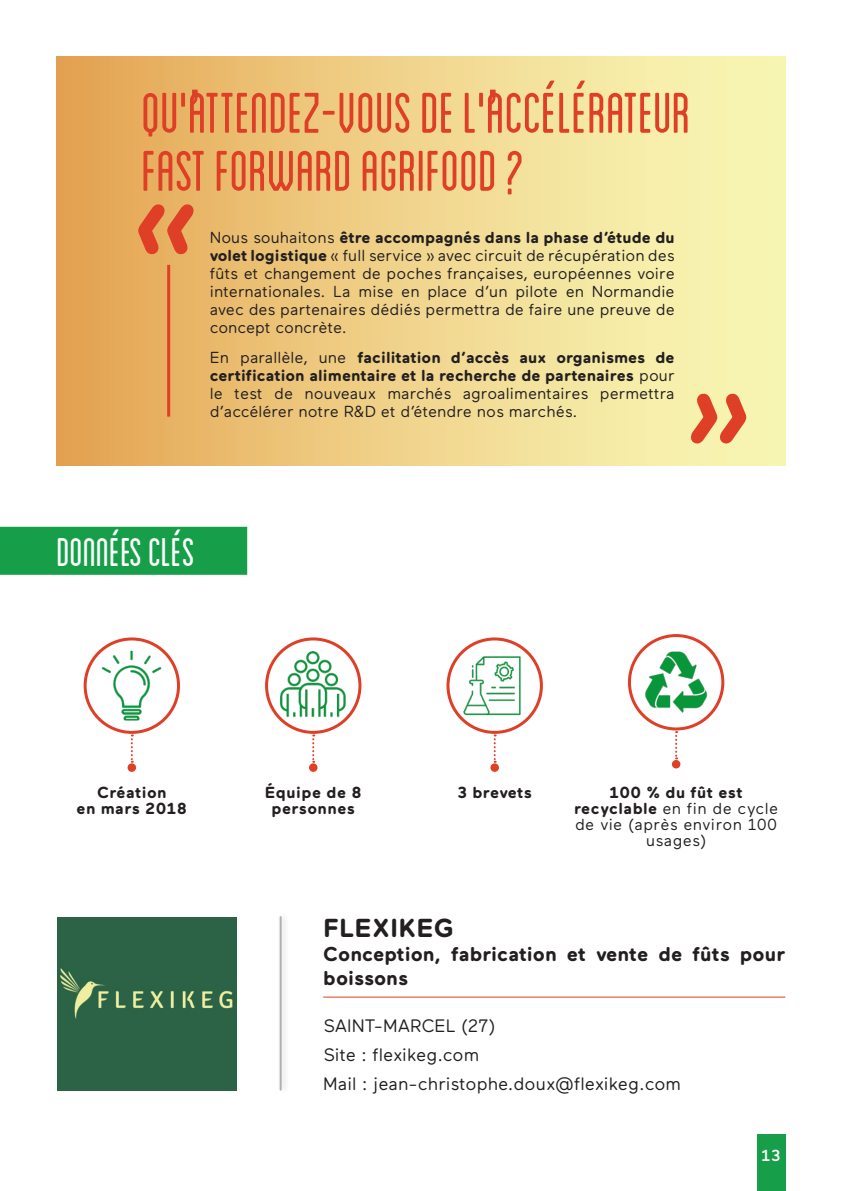
<style>
.page{position:relative;width:842px;height:1191px;background:#fff}
.page>*{position:absolute;margin:0;border:0;box-sizing:border-box;transform-origin:0 0}
.description_poste{font:italic 700 100px "Maax Rounded";color:#df3f26}
.description_poste-2{font:condensed 60px/58px "Blanch";color:#df3f26}
.sous_titre_fond_vert{font:condensed 42px "Blanch";color:#fff}
.Contact_Ent{font:700 26px "Maax Rounded";color:#231f20}
.Contact_description{font:700 20px/24px "Maax Rounded";color:#231f20}
.Contact_mail{font:18px "Maax Rounded";color:#231f20}
.Contact_ville{font:18px "Maax Rounded";color:#231f20}
.Description{font:16px/18px "Maax Rounded";color:#231f20;text-align:justify}
.description_poste-3{font:16px/16px "Maax Rounded";letter-spacing:.025em;color:#231f20;text-align:center}
.description_poste-4{font:700 16px/16px "Maax Rounded";letter-spacing:.025em;color:#231f20;text-align:center}
.t1{font:500 16px "Maax Rounded";color:#fff}
.s1{font-weight:700}
</style>
<div class="page">
<div style="left:757px;top:1134px;width:28px;height:57px;background:#169e48"></div>
<div style="left:276px;top:910px;width:15px;height:185px;background:#262626;opacity:.5"></div>
<hr style="left:280px;top:917px;width:2px;height:172px;background:#4d4d4d">
<div style="left:0;top:527px;width:247px;height:48px;background:#169e48"></div>
<div style="left:57px;top:57px;width:728px;height:408px;background:linear-gradient(to right,#e5a656,#fafebd)"></div>
<hr style="left:167px;top:265px;width:3px;height:151px;background:#df3f26">
<img style="left:642px;top:648px;width:68px;height:68px">
<div style="left:628px;top:634px;width:96px;height:96px;border:3px solid #df3f26;border-radius:50%"></div>
<div style="left:672px;top:760px;width:8px;height:8px;background:#df3f26;border-radius:50%"></div>
<svg style="left:675px;top:731px;width:2px;height:28px"></svg>
<hr style="left:323px;top:996px;width:462px;height:1px;background:#df3f26">
<div style="left:57px;top:917px;width:179px;height:173px;background:#2c6346"></div>
<img style="left:97px;top:651px;width:70px;height:69px">
<div style="left:84px;top:637px;width:96px;height:97px;border:3px solid #df3f26;border-radius:50%"></div>
<div style="left:128px;top:763px;width:8px;height:9px;background:#df3f26;border-radius:50%"></div>
<svg style="left:131px;top:734px;width:2px;height:29px"></svg>
<img style="left:280px;top:651px;width:69px;height:69px">
<div style="left:265px;top:637px;width:96px;height:97px;border:3px solid #df3f26;border-radius:50%"></div>
<div style="left:309px;top:763px;width:8px;height:9px;background:#df3f26;border-radius:50%"></div>
<svg style="left:312px;top:734px;width:2px;height:29px"></svg>
<img style="left:463px;top:656px;width:58px;height:59px">
<div style="left:446px;top:637px;width:97px;height:97px;border:3px solid #df3f26;border-radius:50%"></div>
<div style="left:490px;top:763px;width:9px;height:9px;background:#df3f26;border-radius:50%"></div>
<svg style="left:494px;top:734px;width:2px;height:29px"></svg>
<p class="description_poste-2" style="left:142px;top:82px;width:550px">QU'’ATTENDEZ-VOUS DE L'’ACCÉLÉRATEUR<br>FAST FORWARD AGRIFOOD ?</p>
<p class="description_poste" style="left:132px;top:159px;width:70px">«</p>
<p class="Description" style="left:210px;top:228px;width:466px">Nous souhaitons <span class="s1">être accompagnés dans la phase d’étude du volet logistique</span> « full service » avec circuit de récupération des fûts et changement de poches françaises, européennes voire internationales. La mise en place d’un pilote en Normandie avec des partenaires dédiés permettra de faire une preuve de concept concrète.</p>
<p class="Description" style="left:210px;top:348px;width:466px">En parallèle, une <span class="s1">facilitation d’accès aux organismes de certification alimentaire et la recherche de partenaires</span> pour le test de nouveaux marchés agroalimentaires permettra d’accélérer notre R&amp;D et d’étendre nos marchés.</p>
<p class="description_poste" style="left:753px;top:488px;width:69px;rotate:-180deg">«</p>
<p class="sous_titre_fond_vert" style="left:57px;top:530px;width:140px">DONNÉES CLÉS</p>
<p class="description_poste-4" style="left:77px;top:783px;width:112px">Création<br>en mars 2018</p>
<p class="description_poste-4" style="left:265px;top:783px;width:98px">Équipe de 8 personnes</p>
<p class="description_poste-4" style="left:457px;top:783px;width:76px">3 brevets</p>
<p class="description_poste-3" style="left:574px;top:784px;width:206px"><span class="s1">100 % du fût est recyclable</span> en fin de cycle de vie (après environ 100 usages)</p>
<p class="Contact_Ent" style="left:323px;top:912px;width:132px">FLEXIKEG</p>
<p class="Contact_description" style="left:323px;top:942px;width:463px">Conception, fabrication et vente de fûts pour boissons</p>
<p class="Contact_ville" style="left:323px;top:1015px;width:173px">SAINT-MARCEL (27)</p>
<p class="Contact_ville" style="left:323px;top:1044px;width:158px">Site : flexikeg.com</p>
<p class="Contact_mail" style="left:323px;top:1073px;width:359px">Mail : jean-christophe.doux@flexikeg.com</p>
<p class="t1" style="left:761px;top:1146px;width:21px">13</p>
</div>
